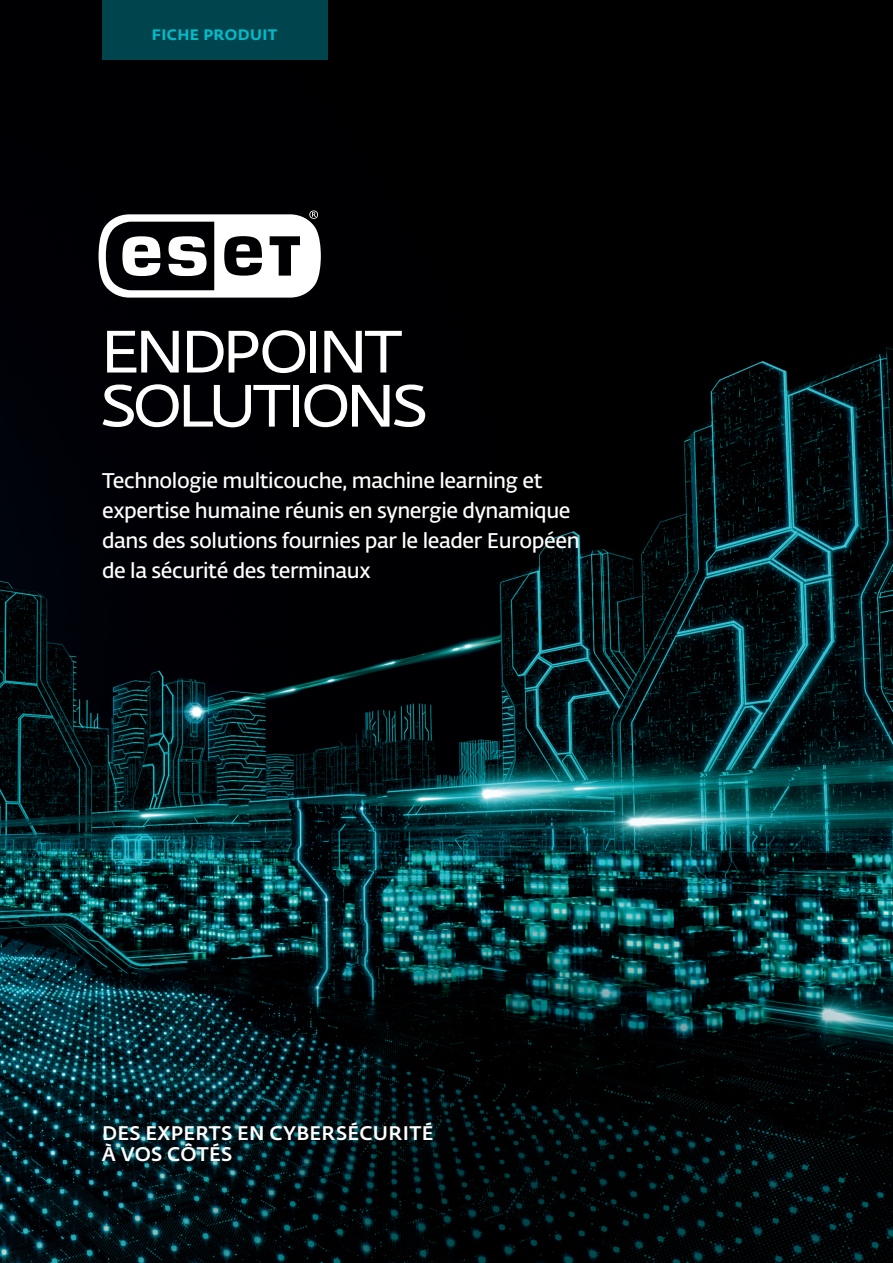
<style>
.page{position:relative;width:893px;height:1263px;background:#fff}
.page>*{position:absolute;margin:0;border:0;box-sizing:border-box;transform-origin:0 0}
.t1{font:21px/30px "Fedra Sans Alt Pro Demi LF";letter-spacing:-.02em;color:#fff}
.Perex{font:19.5px/21px "Fedra Sans Alt Pro Med LF";letter-spacing:.015em;color:#fff}
.t2{font:15px "Fedra Sans Alt Pro Bold LF";letter-spacing:.03em;color:#03bac6}
</style>
<div class="page">
<img style="left:0;top:0;width:893px;height:1263px">
<div style="left:102px;top:0;width:225px;height:60px;background:#00444e"></div>
<svg style="left:107px;top:331px;width:72px;height:41px"></svg>
<svg style="left:187px;top:330px;width:118px;height:43px"></svg>
<div style="left:310px;top:331px;width:6px;height:41px;background:#fff"></div>
<svg style="left:324px;top:331px;width:78px;height:41px"></svg>
<svg style="left:103px;top:384px;width:187px;height:43px"></svg>
<div style="left:293px;top:385px;width:6px;height:42px;background:#fff"></div>
<svg style="left:304px;top:384px;width:121px;height:43px"></svg>
<svg style="left:99px;top:210px;width:222px;height:88px"></svg>
<p class="t2" style="left:152px;top:23px;width:127px">FICHE PRODUIT</p>
<p class="t1" style="left:102px;top:465px;width:479px">Technologie multicouche, machine learning et expertise humaine réunis en synergie dynamique dans des solutions fournies par le leader Européen de la sécurité des terminaux</p>
<p class="Perex" style="left:102px;top:1121px;width:333px">DES EXPERTS EN CYBERSÉCURITÉ<br>À VOS CÔTÉS</p>
</div>
